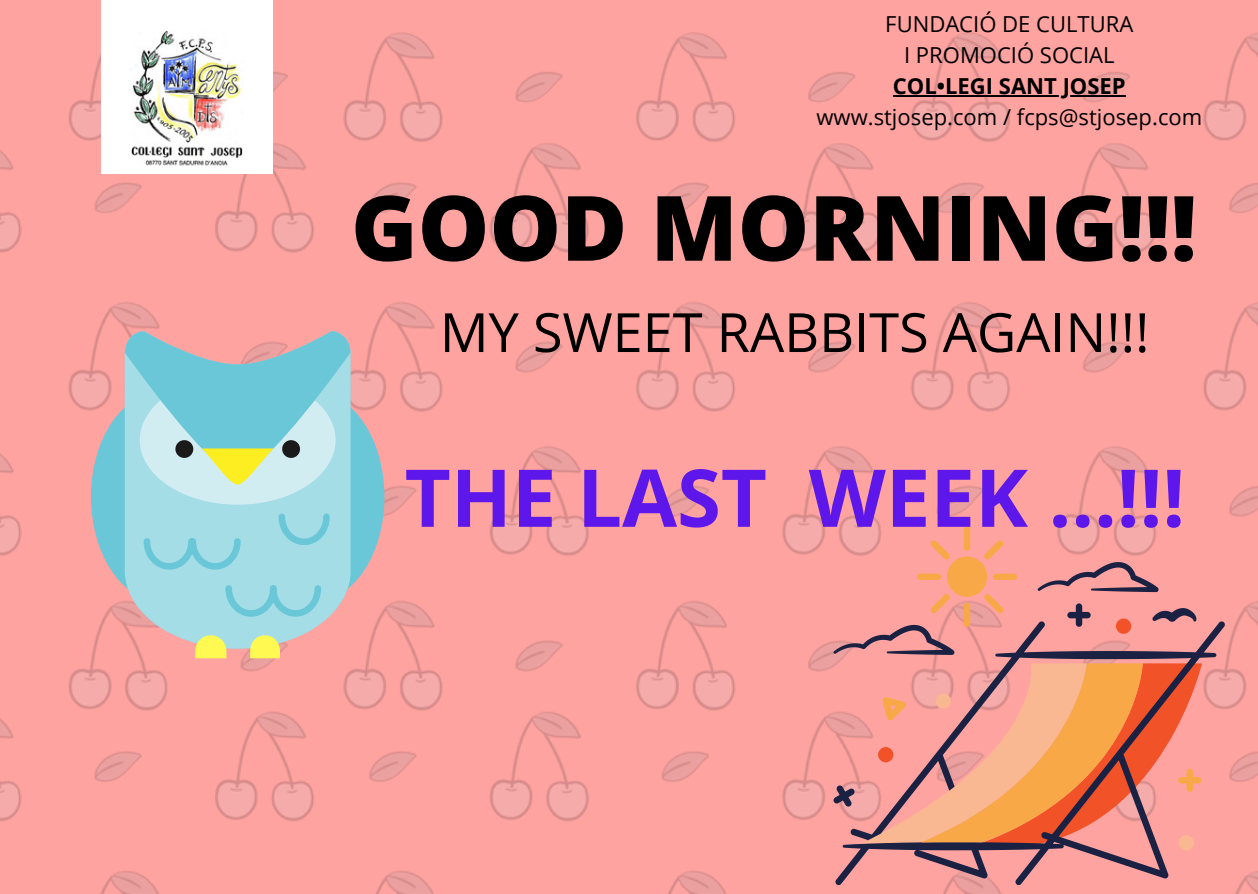
<style>
.page{position:relative;width:1258px;height:894px;background:#fff}
.page>*{position:absolute;margin:0;border:0;box-sizing:border-box;transform-origin:0 0}
.t1{font:800 90px "Open Sans";color:#000}
.t2{font:700 79.8px "Open Sans";color:#5e17eb}
.t3{font:54px "Open Sans";color:#000}
.t4{font:21.9px/30.9px "Open Sans";color:#000;text-align:center}
.t5{font:700 21.9px "Open Sans";color:#000}
</style>
<div class="page">
<img style="left:0;top:0;width:1258px;height:893px">
<svg style="left:125px;top:616px;width:226px;height:32px;background:#cbc2c6"></svg>
<svg style="left:195px;top:635px;width:31px;height:23px"></svg>
<svg style="left:250px;top:635px;width:30px;height:23px"></svg>
<svg style="left:91px;top:331px;width:293px;height:285px;background:#a7ccd1"></svg>
<img style="left:101px;top:0;width:172px;height:173px">
<svg style="left:833px;top:562px;width:392px;height:322px;background:#e09294"></svg>
<svg style="left:882px;top:526px;width:319px;height:316px;background:#e99480"></svg>
<hr style="left:893px;top:95px;width:233px;height:2px;background:#000">
<p class="t4" style="left:885px;top:8px;width:250px">FUNDACIÓ DE CULTURA<br>I PROMOCIÓ SOCIAL</p>
<p class="t5" style="left:893px;top:70px;width:234px">COL•LEGI SANT JOSEP</p>
<p class="t4" style="left:816px;top:101px;width:387px">www.stjosep.com / fcps@stjosep.com</p>
<h1 class="t1" style="left:351px;top:164px;width:847px">GOOD MORNING!!!</h1>
<h3 class="t3" style="left:440px;top:294px;width:711px">MY SWEET RABBITS AGAIN!!!</h3>
<h2 class="t2" style="left:405px;top:441px;width:782px">THE LAST WEEK ...!!!</h2>
</div>
